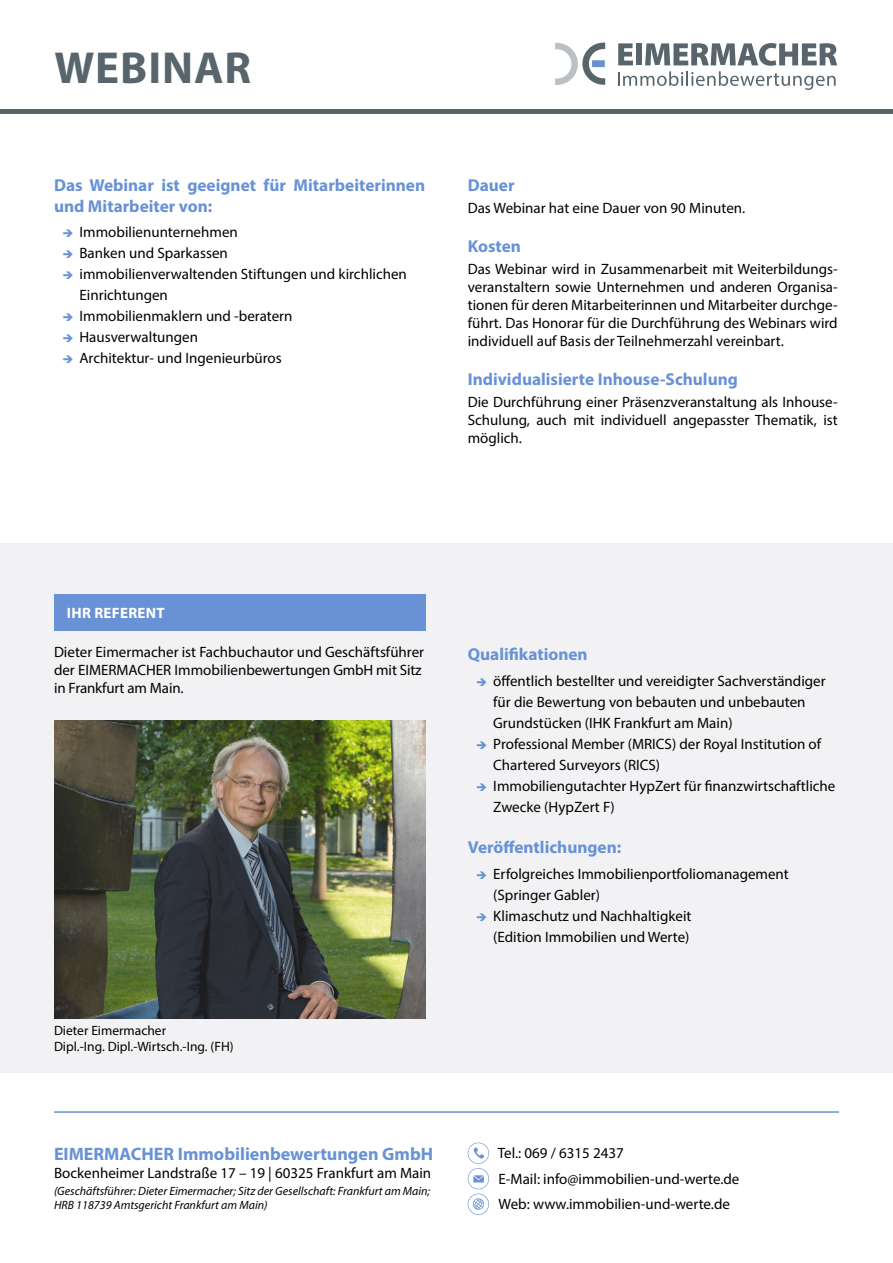
<style>
.page{position:relative;width:893px;height:1263px;background:#fff}
.page>*{position:absolute;margin:0;border:0;box-sizing:border-box;transform-origin:0 0}
.t1{font:700 45px "Myriad Pro";letter-spacing:.02em;color:#59656c}
.t2{font:700 18px "Myriad Pro";color:#6892d5}
._007_H4_Überschriften{font:700 17.25px/21px "Myriad Pro";color:#6892d5}
._003_Fließtext{font:15px/18px "Myriad Pro";color:#000}
.Fließtext{font:15px "Myriad Pro";color:#000}
._004_H3_Überschriften_in_Orangenen_Kästen{font:700 15px "Myriad Pro";letter-spacing:.02em;color:#fff}
._003_Fließtext-2{font:13.5px "Myriad Pro";color:#000}
.Fließtext-2{font:italic 12px/14.4px "Myriad Pro";color:#000}
</style>
<div class="page">
<div style="left:0;top:109px;width:893px;height:5px;background:#58656d"></div>
<svg style="left:555px;top:43px;width:50px;height:42px"></svg>
<svg style="left:618px;top:43px;width:219px;height:47px"></svg>
<div style="left:0;top:543px;width:893px;height:529px;background:#f2f2f4"></div>
<div style="left:54px;top:594px;width:371px;height:36px;background:#6892d5"></div>
<img style="left:54px;top:720px;width:371px;height:299px">
<hr style="left:54px;top:1111px;width:785px;height:2px;background:#6892d5">
<svg style="left:468px;top:1142px;width:21px;height:73px"></svg>
<h2 class="t1" style="left:54px;top:38px;width:198px">WEBINAR</h2>
<p class="_007_H4_Überschriften" style="left:54px;top:174px;width:373px">Das Webinar ist geeignet für Mitarbeiterinnen und Mitarbeiter von:</p>
<p class="_003_Fließtext" style="left:80px;top:223px;width:160px">Immobilienunternehmen</p>
<p class="_003_Fließtext" style="left:80px;top:244px;width:150px">Banken und Sparkassen</p>
<p class="_003_Fließtext" style="left:80px;top:263px;width:329px;line-height:21px">immobilienverwaltenden Stiftungen und kirchlichen<br>Einrichtungen</p>
<p class="_003_Fließtext" style="left:80px;top:307px;width:215px">Immobilienmaklern und -beratern</p>
<p class="_003_Fließtext" style="left:80px;top:328px;width:120px">Hausverwaltungen</p>
<p class="_003_Fließtext" style="left:80px;top:349px;width:204px">Architektur- und Ingenieurbüros</p>
<p class="_007_H4_Überschriften" style="left:468px;top:174px;width:48px">Dauer</p>
<p class="_003_Fließtext" style="left:468px;top:199px;width:279px">Das Webinar hat eine Dauer von 90 Minuten.</p>
<p class="_007_H4_Überschriften" style="left:468px;top:235px;width:55px">Kosten</p>
<p class="_003_Fließtext" style="left:468px;top:260px;width:371px;text-align:justify">Das Webinar wird in Zusammenarbeit mit Weiterbildungs&shy;veranstaltern sowie Unternehmen und anderen Organisa&shy;tionen für deren Mitarbeiterinnen und Mitarbeiter durchge&shy;führt. Das Honorar für die Durchführung des Webinars wird individuell auf Basis der Teilnehmerzahl vereinbart.</p>
<p class="_007_H4_Überschriften" style="left:468px;top:368px;width:272px">Individualisierte Inhouse-Schulung</p>
<p class="_003_Fließtext" style="left:468px;top:393px;width:371px;text-align:justify">Die Durchführung einer Präsenzveranstaltung als Inhouse-Schulung, auch mit individuell angepasster Thematik, ist möglich.</p>
<p class="_004_H3_Überschriften_in_Orangenen_Kästen" style="left:67px;top:603px;width:99px">IHR REFERENT</p>
<p class="_003_Fließtext" style="left:54px;top:643px;width:372px">Dieter Eimermacher ist Fachbuchautor und Geschäftsführer der EIMERMACHER Immobilienbewertungen GmbH mit Sitz in Frankfurt am Main.</p>
<p class="_003_Fließtext-2" style="left:54px;top:1022px;width:114px">Dieter Eimermacher</p>
<p class="_003_Fließtext-2" style="left:54px;top:1038px;width:181px">Dipl.-Ing. Dipl.-Wirtsch.-Ing. (FH)</p>
<p class="_007_H4_Überschriften" style="left:468px;top:643px;width:121px">Qualifikationen</p>
<p class="_003_Fließtext" style="left:493px;top:670px;width:334px;line-height:21px">öffentlich bestellter und vereidigter Sachverständiger für die Bewertung von bebauten und unbebauten<br>Grundstücken (IHK Frankfurt am Main)</p>
<p class="_003_Fließtext" style="left:493px;top:733px;width:329px;line-height:21px">Professional Member (MRICS) der Royal Institution of<br>Chartered Surveyors (RICS)</p>
<p class="_003_Fließtext" style="left:493px;top:775px;width:344px;line-height:21px">Immobiliengutachter HypZert für finanzwirtschaftliche<br>Zwecke (HypZert F)</p>
<p class="_007_H4_Überschriften" style="left:468px;top:836px;width:155px">Veröffentlichungen:</p>
<p class="_003_Fließtext" style="left:493px;top:863px;width:297px;line-height:21px">Erfolgreiches Immobilienportfoliomanagement (Springer Gabler)</p>
<p class="_003_Fließtext" style="left:493px;top:905px;width:200px;line-height:21px">Klimaschutz und Nachhaltigkeit (Edition Immobilien und Werte)</p>
<h2 class="t2" style="left:54px;top:1142px;width:381px">EIMERMACHER Immobilienbewertungen GmbH</h2>
<p class="Fließtext" style="left:54px;top:1164px;width:379px">Bockenheimer Landstraße 17 – 19 | 60325 Frankfurt am Main</p>
<p class="Fließtext-2" style="left:54px;top:1183px;width:378px">(Geschäftsführer: Dieter Eimermacher; Sitz der Gesellschaft: Frankfurt am Main;<br>HRB 118739 Amtsgericht Frankfurt am Main)</p>
<p class="Fließtext" style="left:498px;top:1144px;width:128px">Tel.: 069 / 6315 2437</p>
<p class="Fließtext" style="left:499px;top:1169px;width:242px">E-Mail: info@immobilien-und-werte.de</p>
<p class="Fließtext" style="left:499px;top:1195px;width:233px">Web: www.immobilien-und-werte.de</p>
</div>
